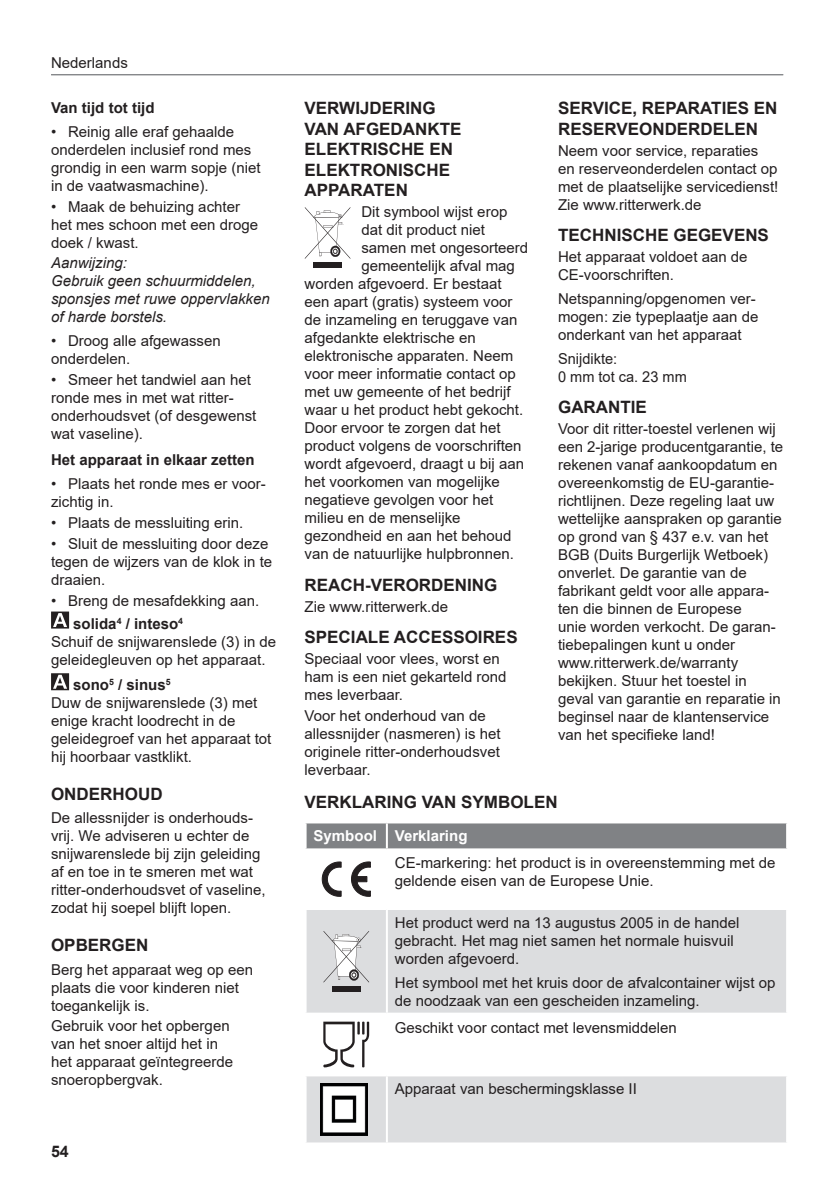
<style>
.page{position:relative;width:840px;height:1191px;background:#fff}
.page>*{position:absolute;margin:0;border:0;box-sizing:border-box;transform-origin:0 0}
.t1{font:700 17px/20.4px "Arial";color:#231f20}
.t2{font:700 16px "Arial";color:#231f20}
.t3{font:15px/18px "Arial";color:#231f20}
.t4{font:italic 15px/18px "Arial";color:#231f20}
.t5{font:700 15px "Arial";color:#231f20}
.t6{font:700 15px "Arial";color:#fff}
.s1{font-weight:700}
</style>
<div class="page">
<svg style="left:51px;top:611px;width:18px;height:17px"></svg>
<svg style="left:51px;top:673px;width:18px;height:17px"></svg>
<svg style="left:304px;top:207px;width:47px;height:52px"></svg>
<div style="left:313px;top:263px;width:28px;height:5px;background:#231f20"></div>
<hr style="left:51px;top:74px;width:731px;height:1px;background:#808285">
<div style="left:306px;top:823px;width:479px;height:25px;background:#808285"></div>
<svg style="left:306px;top:910px;width:479px;height:232px;fill:#dcdddf"></svg>
<hr style="left:385px;top:910px;width:2px;height:102px;background:#fff">
<hr style="left:304px;top:1012px;width:82px;height:2px;background:#fff">
<hr style="left:386px;top:1012px;width:401px;height:2px;background:#fff">
<hr style="left:385px;top:1014px;width:2px;height:60px;background:#fff">
<hr style="left:304px;top:1074px;width:82px;height:2px;background:#fff">
<hr style="left:386px;top:1074px;width:401px;height:2px;background:#fff">
<hr style="left:385px;top:1076px;width:2px;height:66px;background:#fff">
<hr style="left:385px;top:823px;width:2px;height:25px;background:#fff">
<svg style="left:322px;top:861px;width:48px;height:35px"></svg>
<svg style="left:323px;top:931px;width:46px;height:52px"></svg>
<div style="left:331px;top:986px;width:29px;height:5px;background:#231f20"></div>
<svg style="left:323px;top:1021px;width:46px;height:46px"></svg>
<img style="left:320px;top:1083px;width:47px;height:52px">
<p class="t3" style="left:51px;top:53px;width:78px">Nederlands</p>
<p class="t5" style="left:51px;top:97px;width:105px">Van tijd tot tijd</p>
<p class="t3" style="left:51px;top:122px;width:211px">• Reinig alle eraf gehaalde onderdelen inclusief rond mes grondig in een warm sopje (niet in de vaatwasmachine).</p>
<p class="t3" style="left:51px;top:197px;width:208px">• Maak de behuizing achter het mes schoon met een droge doek / kwast.</p>
<p class="t4" style="left:51px;top:254px;width:220px">Aanwijzing:<br>Gebruik geen schuurmiddelen, sponsjes met ruwe oppervlakken of harde borstels.</p>
<p class="t3" style="left:51px;top:332px;width:171px">• Droog alle afgewassen onderdelen.</p>
<p class="t3" style="left:51px;top:370px;width:207px">• Smeer het tandwiel aan het ronde mes in met wat ritter&shy;onderhoudsvet (of desgewenst wat vaseline).</p>
<p class="t5" style="left:51px;top:449px;width:205px">Het apparaat in elkaar zetten</p>
<p class="t3" style="left:51px;top:475px;width:216px">• Plaats het ronde mes er voor&shy;zichtig in.</p>
<p class="t3" style="left:51px;top:513px;width:194px">• Plaats de messluiting erin.</p>
<p class="t3" style="left:51px;top:534px;width:222px">• Sluit de messluiting door deze tegen de wijzers van de klok in te draaien.</p>
<p class="t3" style="left:73px;top:589px;width:187px;line-height:22.8px;text-indent:-22px">• Breng de mesafdekking aan. <span class="s1">solida</span><sup>4</sup> <span class="s1">/ inteso</span><sup>4</sup></p>
<p class="t3" style="left:51px;top:632px;width:226px">Schuif de snijwarenslede (3) in de geleidegleuven op het apparaat.</p>
<p class="t3" style="left:51px;top:676px;width:222px;text-indent:22px"><span class="s1">sono</span><sup>5</sup> <span class="s1">/ sinus</span><sup>5<br></sup>Duw de snijwarenslede (3) met enige kracht loodrecht in de geleidegroef van het apparaat tot hij hoorbaar vastklikt.</p>
<p class="t1" style="left:51px;top:783px;width:113px">ONDERHOUD</p>
<p class="t3" style="left:51px;top:809px;width:216px">De allessnijder is onderhouds&shy;vrij. We adviseren u echter de snijwarenslede bij zijn geleiding af en toe in te smeren met wat ritter-onderhoudsvet of vaseline, zodat hij soepel blijft lopen.</p>
<p class="t1" style="left:51px;top:935px;width:99px">OPBERGEN</p>
<p class="t3" style="left:51px;top:960px;width:203px">Berg het apparaat weg op een plaats die voor kinderen niet toegankelijk is.</p>
<p class="t3" style="left:51px;top:1017px;width:183px">Gebruik voor het opbergen van het snoer altijd het in het apparaat geïntegreerde snoeropbergvak.</p>
<p class="t2" style="left:51px;top:1140px;width:19px">54</p>
<p class="t1" style="left:304px;top:98px;width:158px">VERWIJDERING<br>VAN AFGEDANKTE<br>ELEKTRISCHE EN<br>ELEKTRONISCHE<br>APPARATEN</p>
<p class="t3" style="left:361px;top:202px;width:147px">Dit symbool wijst erop</p>
<p class="t3" style="left:361px;top:220px;width:125px">dat dit product niet</p>
<p class="t3" style="left:361px;top:238px;width:168px">samen met ongesorteerd</p>
<p class="t3" style="left:361px;top:256px;width:155px">gemeentelijk afval mag</p>
<p class="t3" style="left:304px;top:274px;width:198px">worden afgevoerd. Er bestaat</p>
<p class="t3" style="left:304px;top:292px;width:209px">een apart (gratis) systeem voor</p>
<p class="t3" style="left:304px;top:310px;width:214px">de inzameling en teruggave van</p>
<p class="t3" style="left:304px;top:328px;width:172px">afgedankte elektrische en</p>
<p class="t3" style="left:304px;top:346px;width:210px">elektronische apparaten. Neem</p>
<p class="t3" style="left:304px;top:364px;width:212px">voor meer informatie contact op</p>
<p class="t3" style="left:304px;top:382px;width:207px">met uw gemeente of het bedrijf</p>
<p class="t3" style="left:304px;top:400px;width:220px">waar u het product hebt gekocht.</p>
<p class="t3" style="left:304px;top:418px;width:197px">Door ervoor te zorgen dat het</p>
<p class="t3" style="left:304px;top:436px;width:218px">product volgens de voorschriften</p>
<p class="t3" style="left:304px;top:454px;width:221px">wordt afgevoerd, draagt u bij aan</p>
<p class="t3" style="left:304px;top:472px;width:197px">het voorkomen van mogelijke</p>
<p class="t3" style="left:304px;top:490px;width:190px">negatieve gevolgen voor het</p>
<p class="t3" style="left:304px;top:508px;width:157px">milieu en de menselijke</p>
<p class="t3" style="left:304px;top:526px;width:208px">gezondheid en aan het behoud</p>
<p class="t3" style="left:304px;top:544px;width:211px">van de natuurlijke hulpbronnen.</p>
<p class="t1" style="left:304px;top:575px;width:194px">REACH-VERORDENING</p>
<p class="t3" style="left:304px;top:597px;width:145px">Zie www.ritterwerk.de</p>
<p class="t1" style="left:304px;top:627px;width:214px">SPECIALE ACCESSOIRES</p>
<p class="t3" style="left:304px;top:650px;width:203px">Speciaal voor vlees, worst en ham is een niet gekarteld rond mes leverbaar.</p>
<p class="t3" style="left:304px;top:706px;width:197px">Voor het onderhoud van de allessnijder (nasmeren) is het originele ritter-onderhoudsvet leverbaar.</p>
<p class="t1" style="left:557px;top:98px;width:221px">SERVICE, REPARATIES EN<br>RESERVEONDERDELEN</p>
<p class="t3" style="left:557px;top:141px;width:222px">Neem voor service, reparaties en reserveonderdelen contact op met de plaatselijke servicedienst!<br>Zie www.ritterwerk.de</p>
<p class="t1" style="left:557px;top:225px;width:212px">TECHNISCHE GEGEVENS</p>
<p class="t3" style="left:557px;top:248px;width:191px">Het apparaat voldoet aan de<br>CE-voorschriften.</p>
<p class="t3" style="left:557px;top:290px;width:202px">Netspanning/opgenomen ver&shy;mogen: zie typeplaatje aan de onderkant van het apparaat</p>
<p class="t3" style="left:557px;top:349px;width:130px">Snijdikte:<br>0 mm tot ca. 23 mm</p>
<p class="t1" style="left:557px;top:397px;width:90px">GARANTIE</p>
<p class="t3" style="left:557px;top:420px;width:226px">Voor dit ritter-toestel verlenen wij een 2-jarige producentgarantie, te rekenen vanaf aankoopdatum en overeenkomstig de EU-garantie&shy;richtlijnen. Deze regeling laat uw wettelijke aanspraken op garantie op grond van § 437 e.v. van het<br>BGB (Duits Burgerlijk Wetboek) onverlet. De garantie van de fabrikant geldt voor alle appara&shy;ten die binnen de Europese<br>unie worden verkocht. De garan&shy;tiebepalingen kunt u onder www.ritterwerk.de/warranty bekijken. Stuur het toestel in geval van garantie en reparatie in beginsel naar de klantenservice van het specifieke land!</p>
<p class="t1" style="left:304px;top:792px;width:254px">VERKLARING VAN SYMBOLEN</p>
<p class="t6" style="left:313px;top:825px;width:155px">Symbool Verklaring</p>
<p class="t3" style="left:394px;top:854px;width:382px">CE-markering: het product is in overeenstemming met de geldende eisen van de Europese Unie.</p>
<p class="t3" style="left:394px;top:913px;width:346px">Het product werd na 13 augustus 2005 in de handel gebracht. Het mag niet samen het normale huisvuil worden afgevoerd.</p>
<p class="t3" style="left:394px;top:973px;width:382px">Het symbool met het kruis door de afvalcontainer wijst op de noodzaak van een gescheiden inzameling.</p>
<p class="t3" style="left:394px;top:1018px;width:283px">Geschikt voor contact met levensmiddelen</p>
<p class="t3" style="left:394px;top:1080px;width:243px">Apparaat van beschermingsklasse II</p>
</div>
